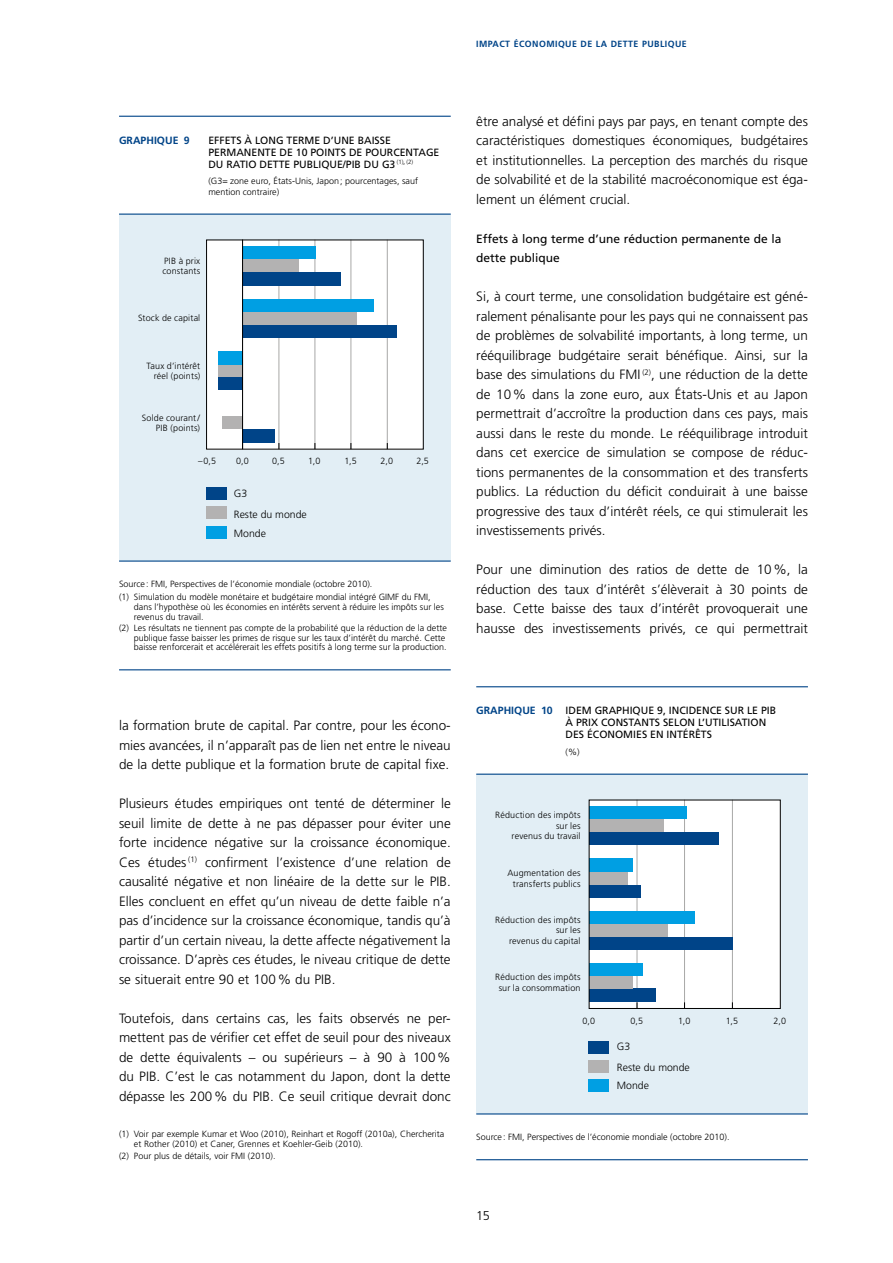
<style>
.page{position:relative;width:893px;height:1263px;background:#fff}
.page>*{position:absolute;margin:0;border:0;box-sizing:border-box;transform-origin:0 0}
.t1{font:300 13.5px/19.5px "Frutiger LT";color:#000;text-align:justify}
.t2{font:300 12.75px "Frutiger LT";color:#000}
.t3{font:12px/19.5px "Frutiger LT";color:#000}
.t4{font:10.5px/12px "Frutiger LT";color:#000}
.t5{font:300 10.5px/20.2px "Frutiger LT";color:#000}
.t6{font:700 10.5px "Frutiger LT";color:#048}
.t7{font:300 9px/10.5px "Frutiger LT";color:#000}
.t8{font:300 9px/10.5px "Frutiger LT";letter-spacing:.02em;color:#000}
.t9{font:700 9px "Frutiger LT";letter-spacing:.05em;color:#048}
.s1{font-weight:700;color:#048}
</style>
<div class="page">
<div style="left:119px;top:214px;width:332px;height:347px;background:#e2eef5"></div>
<hr style="left:119px;top:116px;width:332px;height:1px;background:#048">
<hr style="left:119px;top:214px;width:332px;height:1px;background:#048">
<hr style="left:119px;top:560px;width:332px;height:2px;background:#048">
<hr style="left:119px;top:669px;width:332px;height:1px;background:#048">
<div style="left:206px;top:526px;width:21px;height:12px;background:#009fe3"></div>
<div style="left:206px;top:507px;width:21px;height:12px;background:#b3b2b2"></div>
<div style="left:206px;top:488px;width:21px;height:12px;background:#048"></div>
<div style="left:207px;top:240px;width:216px;height:209px;background:#fff"></div>
<hr style="left:387px;top:240px;width:1px;height:209px;background:#a8a8a7">
<hr style="left:351px;top:240px;width:1px;height:209px;background:#a8a8a7">
<hr style="left:315px;top:240px;width:1px;height:209px;background:#a8a8a7">
<hr style="left:279px;top:240px;width:1px;height:209px;background:#a8a8a7">
<div style="left:243px;top:429px;width:32px;height:14px;background:#048"></div>
<div style="left:222px;top:416px;width:21px;height:13px;background:#b3b2b2"></div>
<div style="left:218px;top:377px;width:25px;height:13px;background:#048"></div>
<div style="left:218px;top:364px;width:25px;height:13px;background:#b3b2b2"></div>
<div style="left:218px;top:351px;width:25px;height:13px;background:#009fe3"></div>
<div style="left:243px;top:325px;width:154px;height:13px;background:#048"></div>
<div style="left:243px;top:312px;width:114px;height:13px;background:#b3b2b2"></div>
<div style="left:243px;top:299px;width:131px;height:13px;background:#009fe3"></div>
<div style="left:243px;top:272px;width:98px;height:14px;background:#048"></div>
<div style="left:243px;top:259px;width:56px;height:13px;background:#b3b2b2"></div>
<div style="left:243px;top:246px;width:73px;height:13px;background:#009fe3"></div>
<hr style="left:242px;top:240px;width:1px;height:209px;background:#000">
<div style="left:206px;top:240px;width:218px;height:209px;border:1px solid #000"></div>
<div style="left:476px;top:774px;width:332px;height:340px;background:#e2eef5"></div>
<hr style="left:476px;top:686px;width:332px;height:1px;background:#048">
<hr style="left:476px;top:774px;width:332px;height:1px;background:#048">
<hr style="left:476px;top:1113px;width:332px;height:1px;background:#048">
<hr style="left:476px;top:1159px;width:332px;height:1px;background:#048">
<div style="left:589px;top:1080px;width:20px;height:12px;background:#009fe3"></div>
<div style="left:589px;top:1060px;width:20px;height:13px;background:#b3b2b2"></div>
<div style="left:589px;top:1041px;width:20px;height:13px;background:#048"></div>
<div style="left:589px;top:800px;width:191px;height:208px;background:#fff"></div>
<hr style="left:732px;top:800px;width:1px;height:208px;background:#a8a8a7">
<hr style="left:684px;top:800px;width:1px;height:208px;background:#a8a8a7">
<hr style="left:637px;top:800px;width:1px;height:208px;background:#a8a8a7">
<div style="left:589px;top:989px;width:67px;height:13px;background:#048"></div>
<div style="left:589px;top:976px;width:44px;height:13px;background:#b3b2b2"></div>
<div style="left:589px;top:963px;width:54px;height:13px;background:#009fe3"></div>
<div style="left:589px;top:937px;width:143px;height:13px;background:#048"></div>
<div style="left:589px;top:923px;width:79px;height:14px;background:#b3b2b2"></div>
<div style="left:589px;top:910px;width:105px;height:13px;background:#009fe3"></div>
<div style="left:589px;top:885px;width:52px;height:12px;background:#048"></div>
<div style="left:589px;top:872px;width:38px;height:13px;background:#b3b2b2"></div>
<div style="left:589px;top:858px;width:44px;height:14px;background:#009fe3"></div>
<div style="left:589px;top:832px;width:130px;height:13px;background:#048"></div>
<div style="left:589px;top:819px;width:75px;height:13px;background:#b3b2b2"></div>
<div style="left:589px;top:806px;width:98px;height:13px;background:#009fe3"></div>
<div style="left:589px;top:800px;width:192px;height:209px;border:1px solid #000"></div>
<p class="t9" style="left:476px;top:38px;width:212px">IMPACT ÉCONOMIQUE DE LA DETTE PUBLIQUE</p>
<p class="t6" style="left:119px;top:134px;width:72px">GRAPHIQUE 9</p>
<p class="t4" style="left:208px;top:134px;width:233px">EFFETS À LONG TERME D’UNE BAISSE<br>PERMANENTE DE 10 POI NTS DE POURCENTAGE<br>DU RATIO DETTE PUBLIQUE/PIB DU G3 <sup>(1)</sup><sup>,</sup> <sup>(2)</sup></p>
<p class="t7" style="left:208px;top:176px;width:211px">(G3= zone euro, États-Unis, Japon; pourcentages, sauf mention contraire)</p>
<p class="t8" style="left:162px;top:255px;width:39px">PIB à prix constants</p>
<p class="t7" style="left:138px;top:313px;width:64px">Stock de capital</p>
<p class="t7" style="left:146px;top:360px;width:55px;text-align:right">Taux d’intérêt réel (points)</p>
<p class="t7" style="left:142px;top:412px;width:60px;text-align:right">Solde courant/<br>PIB (points)</p>
<p class="t7" style="left:198px;top:456px;width:19px">–0,5</p>
<p class="t7" style="left:236px;top:456px;width:14px">0,0</p>
<p class="t7" style="left:272px;top:456px;width:14px">0,5</p>
<p class="t7" style="left:308px;top:456px;width:14px">1,0</p>
<p class="t7" style="left:344px;top:456px;width:14px">1,5</p>
<p class="t7" style="left:380px;top:456px;width:14px">2,0</p>
<p class="t7" style="left:416px;top:456px;width:14px">2,5</p>
<p class="t5" style="left:234px;top:484px;width:74px">G3<br>Reste du monde</p>
<p class="t5" style="left:234px;top:523px;width:34px">Monde</p>
<p class="t7" style="left:119px;top:578px;width:313px;line-height:12.8px">Source: FMI, Perspectives de l’économie mondiale (octobre 2010).<br>(1) Simulation du modèle monétaire et budgétaire mondial intégré GIMF du FMI,</p>
<p class="t7" style="left:134px;top:602px;width:311px;line-height:9.8px">dans l’hypothèse où les économies en intérêts servent à réduire les impôts sur les revenus du travail.</p>
<p class="t7" style="left:134px;top:623px;width:314px;line-height:9.8px;text-indent:-15px">(2) Les résultats ne tiennent pas compte de la probabilité que la réduction de la dette publique fasse baisser les primes de risque sur les taux d’intérêt du marché. Cette baisse renforcerait et accélérerait les effets positifs à long terme sur la production.</p>
<p class="t1" style="left:119px;top:716px;width:333px">la formation brute de capital. Par contre, pour les écono&shy;mies avancées, il n’apparaît pas de lien net entre le niveau de la dette publique et la formation brute de capital fixe.</p>
<p class="t1" style="left:119px;top:794px;width:333px">Plusieurs études empiriques ont tenté de déterminer le seuil limite de dette à ne pas dépasser pour éviter une forte incidence négative sur la croissance économique.<br>Ces études <sup>(1)</sup> confirment l’existence d’une relation de causalité négative et non linéaire de la dette sur le PIB.<br>Elles concluent en effet qu’un niveau de dette faible n’a pas d’incidence sur la croissance économique, tandis qu’à partir d’un certain niveau, la dette affecte négativement la croissance. D’après ces études, le niveau critique de dette se situerait entre 90 et 100% du PIB.</p>
<p class="t1" style="left:119px;top:1009px;width:333px">Toutefois, dans certains cas, les faits observés ne per&shy;mettent pas de vérifier cet effet de seuil pour des niveaux de dette équivalents – ou supérieurs – à 90 à 100% du PIB. C’est le cas notamment du Japon, dont la dette dépasse les 200% du PIB. Ce seuil critique devrait donc</p>
<p class="t7" style="left:134px;top:1129px;width:312px;line-height:9.8px;text-indent:-15px">(1) Voir par exemple Kumar et Woo (2010), Reinhart et Rogoff (2010a), Chercherita et Rother (2010) et Caner, Grennes et Koehler-Geib (2010).</p>
<p class="t7" style="left:119px;top:1151px;width:158px">(2) Pour plus de détails, voir FMI (2010).</p>
<p class="t1" style="left:476px;top:112px;width:333px">être analysé et défini pays par pays, en tenant compte des caractéristiques domestiques économiques, budgétaires et institutionnelles. La perception des marchés du risque de solvabilité et de la stabilité macroéconomique est éga&shy;lement un élément crucial.</p>
<p class="t3" style="left:476px;top:229px;width:307px">EFFETS À LONG TERME D’UNE RÉDUCTION PERMANENTE DE LA<br>DETTE PUBLIQUE</p>
<p class="t1" style="left:476px;top:287px;width:333px">Si, à court terme, une consolidation budgétaire est géné&shy;ralement pénalisante pour les pays qui ne connaissent pas de problèmes de solvabilité importants, à long terme, un rééquilibrage budgétaire serait bénéfique. Ainsi, sur la base des simulations du FMI <sup>(2)</sup>, une réduction de la dette de 10% dans la zone euro, aux États-Unis et au Japon permettrait d’accroître la production dans ces pays, mais aussi dans le reste du monde. Le rééquilibrage introduit dans cet exercice de simulation se compose de réduc&shy;tions permanentes de la consommation et des transferts publics. La réduction du déficit conduirait à une baisse progressive des taux d’intérêt réels, ce qui stimulerait les investissements privés.</p>
<p class="t1" style="left:476px;top:560px;width:333px">Pour une diminution des ratios de dette de 10%, la réduction des taux d’intérêt s’élèverait à 30 points de base. Cette baisse des taux d’intérêt provoquerait une hausse des investissements privés, ce qui permettrait</p>
<p class="t4" style="left:566px;top:704px;width:210px;text-indent:-89px"><span class="s1">GRAPHIQUE 10</span> IDEM GRAPHIQUE 9, I NCIDENCE SUR LE PIB<br>À PRIX CONSTANTS SELON L’UTI LISATI ON<br>DES ÉCONOMI ES EN I NTÉRÊTS</p>
<p class="t7" style="left:566px;top:746px;width:16px">(%)</p>
<p class="t7" style="left:495px;top:810px;width:87px;text-align:right">Réduction des impôts sur les<br>revenus du travail</p>
<p class="t7" style="left:507px;top:868px;width:75px;text-align:right">Augmentation des transferts publics</p>
<p class="t7" style="left:495px;top:914px;width:87px;text-align:right">Réduction des impôts sur les<br>revenus du capital</p>
<p class="t8" style="left:495px;top:972px;width:87px;text-align:center">Réduction des impôts sur la consommation</p>
<p class="t7" style="left:582px;top:1015px;width:14px">0,0</p>
<p class="t7" style="left:630px;top:1015px;width:14px">0,5</p>
<p class="t7" style="left:678px;top:1015px;width:14px">1,0</p>
<p class="t7" style="left:726px;top:1015px;width:14px">1,5</p>
<p class="t7" style="left:774px;top:1015px;width:14px">2,0</p>
<p class="t5" style="left:617px;top:1037px;width:74px">G3<br>Reste du monde</p>
<p class="t5" style="left:617px;top:1076px;width:34px">Monde</p>
<p class="t7" style="left:476px;top:1132px;width:255px">Source : FMI, Perspectives de l’économie mondiale (octobre 2010).</p>
<p class="t2" style="left:476px;top:1209px;width:15px">15</p>
</div>
